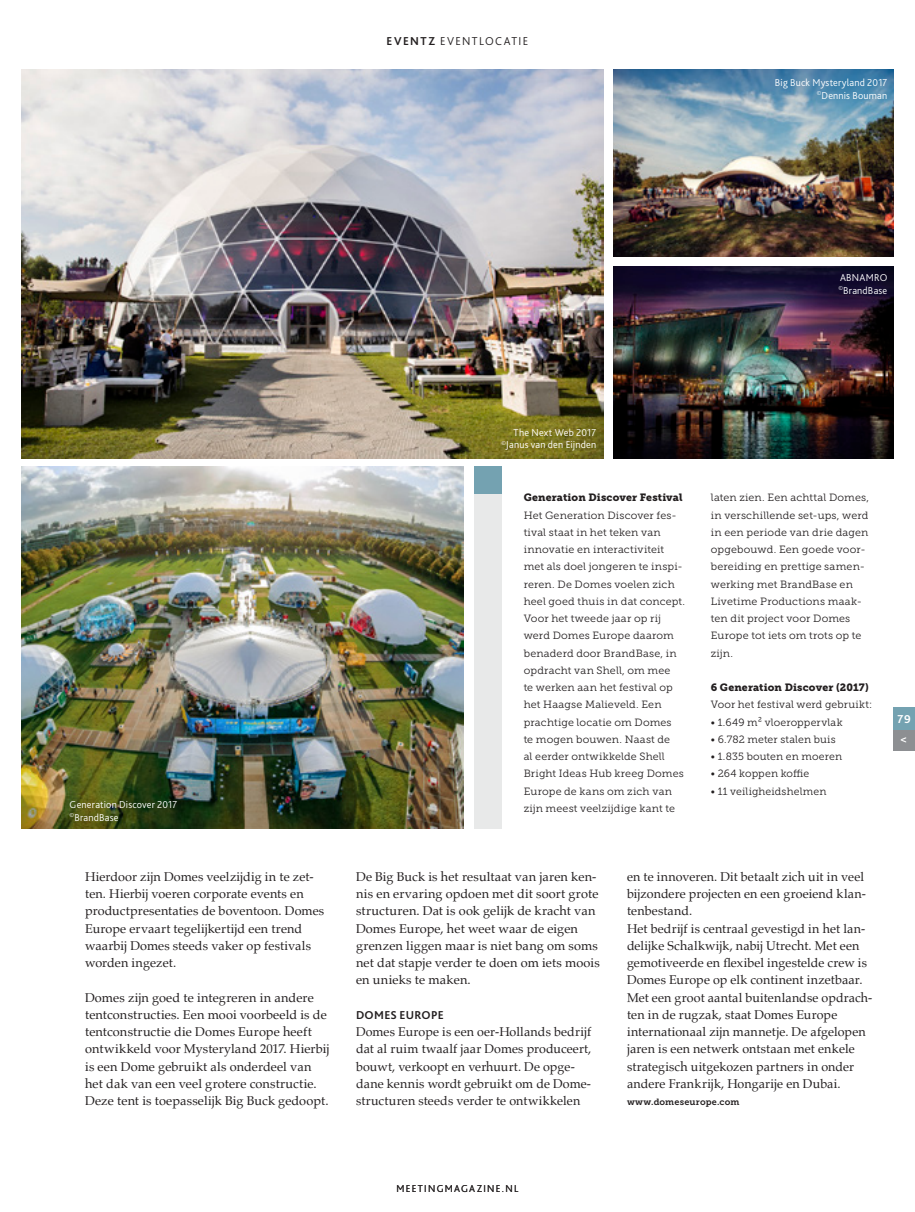
<style>
.page{position:relative;width:915px;height:1212px;background:#fff}
.page>*{position:absolute;margin:0;border:0;box-sizing:border-box;transform-origin:0 0}
.t1{font:12.75px/17.2px "Palatino";letter-spacing:.01em;color:#231f20}
.t2{font:300 12px "Bliss 2";letter-spacing:.12em;color:#231f20}
.t3{font:700 12px "Bliss 2";letter-spacing:.02em;color:#231f20}
.t4{font:700 12px/20.7px "Bliss 2";color:#fff}
.t5{font:10.5px/17.2px "Museo Slab 300";letter-spacing:.01em;color:#231f20}
.t6{font:300 10.5px/12.6px "Bliss 2";letter-spacing:.02em;color:#fff}
.t7{font:10.5px "Museo Slab 900";letter-spacing:.015em;color:#231f20}
.t8{font:300 10.5px "Bliss 2";letter-spacing:.125em;color:#231f20}
.t9{font:9px "Museo Slab 700";letter-spacing:.02em;color:#231f20}
.s1{font-weight:700}
</style>
<div class="page">
<img style="left:21px;top:70px;width:582px;height:388px">
<img style="left:613px;top:70px;width:280px;height:187px">
<img style="left:613px;top:266px;width:280px;height:192px">
<img style="left:21px;top:467px;width:442px;height:362px">
<div style="left:474px;top:467px;width:27px;height:362px;background:#e8e9e9"></div>
<div style="left:474px;top:467px;width:27px;height:27px;background:#74a2b1"></div>
<div style="left:892px;top:728px;width:22px;height:22px;background:#8d8f92"></div>
<div style="left:892px;top:707px;width:22px;height:22px;background:#74a2b1"></div>
<p class="t2" style="left:386px;top:33px;width:143px"><span class="s1">EVENTZ</span> EVENTLOCATIE</p>
<p class="t6" style="left:774px;top:76px;width:114px;text-align:right">Big Buck Mysteryland 2017 <sup>©</sup>Dennis Bouman</p>
<p class="t6" style="left:838px;top:271px;width:50px">ABNAMRO <sup>©</sup>BrandBase</p>
<p class="t6" style="left:70px;top:798px;width:109px">Generation Discover 2017 <sup>©</sup>BrandBase</p>
<p class="t1" style="left:85px;top:868px;width:240px">Hierdoor zijn Domes veelzijdig in te zet&shy;ten. Hierbij voeren corporate events en productpresentaties de boventoon. Domes Europe ervaart tegelijkertijd een trend waarbij Domes steeds vaker op festivals worden ingezet.</p>
<p class="t1" style="left:85px;top:988px;width:246px">Domes zijn goed te integreren in andere tentconstructies. Een mooi voorbeeld is de tentconstructie die Domes Europe heeft ontwikkeld voor Mysteryland 2017. Hierbij is een Dome gebruikt als onderdeel van het dak van een veel grotere constructie.<br>Deze tent is toepasselijk Big Buck gedoopt.</p>
<p class="t6" style="left:501px;top:426px;width:96px;text-align:right">The Next Web 2017 <sup>©</sup>Janus van den Eijnden</p>
<p class="t7" style="left:523px;top:491px;width:160px">Generation Discover Festival</p>
<p class="t5" style="left:523px;top:506px;width:163px">Het Generation Discover fes&shy;tival staat in het teken van innovatie en interactiviteit met als doel jongeren te inspi&shy;reren. De Domes voelen zich heel goed thuis in dat concept.<br>Voor het tweede jaar op rij werd Domes Europe daarom benaderd door BrandBase, in opdracht van Shell, om mee<br>te werken aan het festival op het Haagse Malieveld. Een prachtige locatie om Domes<br>te mogen bouwen. Naast de<br>al eerder ontwikkelde Shell<br>Bright Ideas Hub kreeg Domes<br>Europe de kans om zich van zijn meest veelzijdige kant te</p>
<p class="t5" style="left:710px;top:489px;width:160px">laten zien. Een achttal Domes, in verschillende set-ups, werd in een periode van drie dagen opgebouwd. Een goede voor&shy;bereiding en prettige samen&shy;werking met BrandBase en<br>Livetime Productions maak&shy;ten dit project voor Domes<br>Europe tot iets om trots op te zijn.</p>
<p class="t7" style="left:710px;top:681px;width:159px">6 Generation Discover (2017)</p>
<p class="t5" style="left:710px;top:696px;width:163px">Voor het festival werd gebruikt:</p>
<p class="t5" style="left:710px;top:713px;width:133px">• 1.649 m² vloeroppervlak</p>
<p class="t5" style="left:710px;top:731px;width:126px">• 6.782 meter stalen buis</p>
<p class="t5" style="left:710px;top:748px;width:133px">• 1.835 bouten en moeren</p>
<p class="t5" style="left:710px;top:765px;width:100px">• 264 koppen koffie</p>
<p class="t5" style="left:710px;top:782px;width:117px">• 11 veiligheidshelmen</p>
<p class="t1" style="left:356px;top:868px;width:245px">De Big Buck is het resultaat van jaren ken&shy;nis en ervaring opdoen met dit soort grote structuren. Dat is ook gelijk de kracht van Domes Europe, het weet waar de eigen grenzen liggen maar is niet bang om soms net dat stapje verder te doen om iets moois en unieks te maken.</p>
<p class="t3" style="left:356px;top:1007px;width:89px">DOMES EUROPE</p>
<p class="t1" style="left:356px;top:1023px;width:237px">Domes Europe is een oer-Hollands bedrijf dat al ruim twaalf jaar Domes produceert, bouwt, verkoopt en verhuurt. De opge&shy;dane kennis wordt gebruikt om de Dome&shy;structuren steeds verder te ontwikkelen</p>
<p class="t1" style="left:626px;top:868px;width:247px">en te innoveren. Dit betaalt zich uit in veel bijzondere projecten en een groeiend klan&shy;tenbestand.<br>Het bedrijf is centraal gevestigd in het lan&shy;delijke Schalkwijk, nabij Utrecht. Met een gemotiveerde en flexibel ingestelde crew is Domes Europe op elk continent inzetbaar.<br>Met een groot aantal buitenlandse opdrach&shy;ten in de rugzak, staat Domes Europe internationaal zijn mannetje. De afgelopen jaren is een netwerk ontstaan met enkele strategisch uitgekozen partners in onder andere Frankrijk, Hongarije en Dubai.</p>
<p class="t9" style="left:626px;top:1097px;width:114px">www.domeseurope.com</p>
<p class="t4" style="left:897px;top:708px;width:15px">79 &lt;</p>
<p class="t8" style="left:396px;top:1182px;width:123px">MEETINGMAGAZINE.NL</p>
</div>
